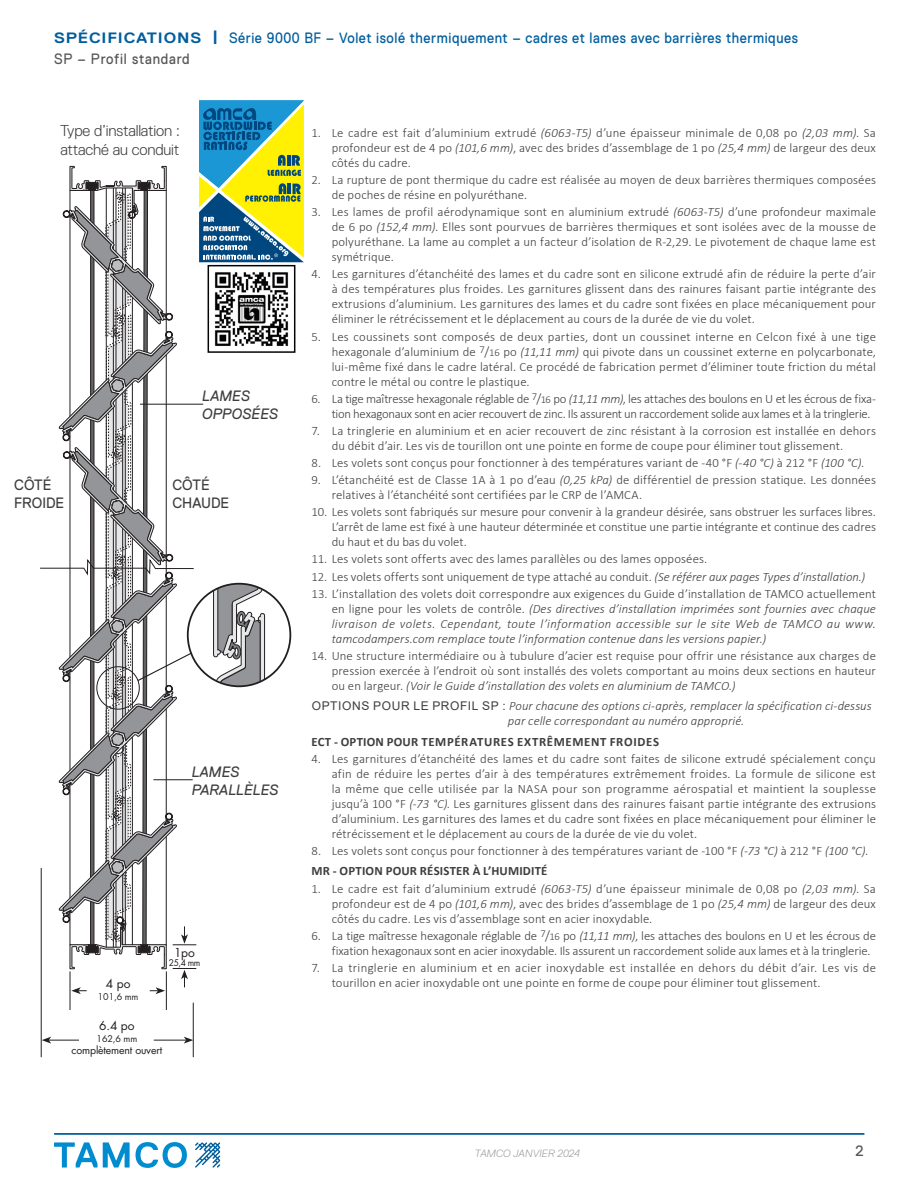
<style>
.page{position:relative;width:918px;height:1188px;background:#fff}
.page>*{position:absolute;margin:0;border:0;box-sizing:border-box;transform-origin:0 0}
.t1{font:300 15.75px/18.9px "Replica Std";letter-spacing:-.01em;color:#3e3e3f}
.t2{font:15px "Replica Std";letter-spacing:.04em;color:#005e9e;scale:.91 1}
.t3{font:italic 15px/18px "Replica Std";letter-spacing:.01em;color:#3e3e3f;scale:.95 1}
.t4{font:15px/18px "Replica Std";color:#3e3e3f;scale:.95 1}
.Standard_Config{font:15px "Replica Std";letter-spacing:.06em;color:#575756;scale:.91 1}
.Standard_Config-2{font:15px "Replica Std";letter-spacing:.06em;color:#575756}
.Paragraph_Style_1{font:300 12.75px/15px "Calibri";letter-spacing:.005em;color:#3e3e3f;text-align:justify}
.Paragraph_Style_1-2{font:italic 300 12.75px/15px "Calibri";letter-spacing:.005em;color:#3e3e3f;text-align:justify}
.Paragraph_Style_1-3{font:300 12.75px/15px "Calibri";letter-spacing:-.02em;color:#3e3e3f}
.Paragraph_Style_1-4{font:700 12.75px "Calibri";letter-spacing:.05em;color:#3e3e3f}
.Paragraph_Style_1-5{font:700 12.75px "Calibri";letter-spacing:.015em;color:#3e3e3f}
.t5{font:12px "Futura Std";color:#231f20}
.t6{font:10.5px "Futura Std";letter-spacing:-.015em;color:#231f20}
.t7{font:italic 300 10.5px "Replica Std";letter-spacing:.01em;color:#9b9897}
.t8{font:9px "Futura Std";letter-spacing:-.015em;color:#231f20}
.t9{font:9px "Futura Std";letter-spacing:-.015em;color:#231f20;scale:.94 1}
.s1{font-weight:700}
.s2{font-style:italic}
.s3{font-size:13.5px}
.s4{font-size:10.5px}
.s5{font-style:normal}
.s6{font-family:"Arial";font-weight:400;font-style:normal;font-size:12px}
</style>
<div class="page">
<svg style="left:54px;top:1142px;width:76px;height:26px"></svg>
<svg style="left:136px;top:1142px;width:51px;height:26px"></svg>
<svg style="left:195px;top:1143px;width:25px;height:25px"></svg>
<hr style="left:54px;top:1133px;width:810px;height:1px;background:#005e9e">
<hr style="left:55px;top:1133px;width:809px;height:2px;background:#005e9e">
<hr style="left:41px;top:868px;width:1px;height:189px;background:#231f20">
<hr style="left:49px;top:1040px;width:30px;height:1px;background:#231f20">
<svg style="left:42px;top:1037px;width:9px;height:7px"></svg>
<hr style="left:193px;top:1003px;width:1px;height:54px;background:#231f20">
<hr style="left:154px;top:1040px;width:32px;height:1px;background:#231f20">
<svg style="left:184px;top:1037px;width:9px;height:7px"></svg>
<hr style="left:166px;top:971px;width:1px;height:39px;background:#231f20">
<hr style="left:70px;top:971px;width:1px;height:39px;background:#231f20">
<svg style="left:40px;top:100px;width:264px;height:894px"></svg>
<p class="t2" style="left:54px;top:29px;width:819px"><span class="s1">SPÉCIFICATIONS |</span> Série 9000 BF – Volet isolé thermiquement – cadres et lames avec barrières thermiques</p>
<p class="Standard_Config" style="left:54px;top:50px;width:151px">SP – Profil standard</p>
<p class="t1" style="left:60px;top:121px;width:121px">Type d’installation : attaché au conduit</p>
<p class="t3" style="left:202px;top:387px;width:81px">LAMES<br>OPPOSÉES</p>
<p class="t4" style="left:14px;top:476px;width:54px">CÔTÉ<br>FROIDE</p>
<p class="t4" style="left:172px;top:476px;width:61px">CÔTÉ<br>CHAUDE</p>
<p class="t3" style="left:192px;top:763px;width:93px">LAMES<br>PARALLÈLES</p>
<p class="t5" style="left:106px;top:976px;width:26px">4 po</p>
<p class="t8" style="left:98px;top:991px;width:42px">101,6 mm</p>
<p class="t5" style="left:174px;top:945px;width:22px">1po</p>
<p class="t9" style="left:169px;top:957px;width:35px">25,4 mm</p>
<p class="t5" style="left:99px;top:1018px;width:37px">6.4 po</p>
<p class="t8" style="left:97px;top:1033px;width:42px">162,6 mm</p>
<p class="t6" style="left:72px;top:1044px;width:92px">complètement ouvert</p>
<p class="Paragraph_Style_1" style="left:332px;top:125px;width:546px;text-indent:-20px">1. Le cadre est fait d’aluminium extrudé <span class="s2">(6063-T5)</span> d’une épaisseur minimale de 0,08 po <span class="s2">(2,03 mm)</span>. Sa profondeur est de 4 po <span class="s2">(101,6 mm)</span>, avec des brides d’assemblage de 1 po <span class="s2">(25,4 mm)</span> de largeur des deux côtés du cadre.</p>
<p class="Paragraph_Style_1" style="left:332px;top:172px;width:546px;text-indent:-20px">2. La rupture de pont thermique du cadre est réalisée au moyen de deux barrières thermiques composées de poches de résine en polyuréthane.</p>
<p class="Paragraph_Style_1" style="left:332px;top:204px;width:546px;text-indent:-20px">3. Les lames de profil aérodynamique sont en aluminium extrudé <span class="s2">(6063-T5)</span> d’une profondeur maximale de 6 po <span class="s2">(152,4 mm)</span>. Elles sont pourvues de barrières thermiques et sont isolées avec de la mousse de polyuréthane. La lame au complet a un facteur d’isolation de R-2,29. Le pivotement de chaque lame est symétrique.</p>
<p class="Paragraph_Style_1" style="left:332px;top:267px;width:546px;text-indent:-20px">4. Les garnitures d’étanchéité des lames et du cadre sont en silicone extrudé afin de réduire la perte d’air à des températures plus froides. Les garnitures glissent dans des rainures faisant partie intégrante des extrusions d’aluminium. Les garnitures des lames et du cadre sont fixées en place mécaniquement pour éliminer le rétrécissement et le déplacement au cours de la durée de vie du volet.</p>
<p class="Paragraph_Style_1" style="left:332px;top:329px;width:546px;text-indent:-20px">5. Les coussinets sont composés de deux parties, dont un coussinet interne en Celcon fixé à une tige hexagonale d’aluminium de <sup>7</sup><span class="s3">/</span><span class="s4">16</span> po <span class="s2">(11,11 mm)</span> qui pivote dans un coussinet externe en polycarbonate, lui-même fixé dans le cadre latéral. Ce procédé de fabrication permet d’éliminer toute friction du métal contre le métal ou contre le plastique.</p>
<p class="Paragraph_Style_1-3" style="left:332px;top:391px;width:546px;text-indent:-20px">6. La tige maîtresse hexagonale réglable de <sup>7</sup><span class="s3">/</span><span class="s4">16</span> po <span class="s2">(11,11 mm)</span>, les attaches des boulons en U et les écrous de fixa&shy;tion hexagonaux sont en acier recouvert de zinc. Ils assurent un raccordement solide aux lames et à la tringlerie.</p>
<p class="Paragraph_Style_1" style="left:332px;top:423px;width:546px;text-indent:-20px">7. La tringlerie en aluminium et en acier recouvert de zinc résistant à la corrosion est installée en dehors du débit d’air. Les vis de tourillon ont une pointe en forme de coupe pour éliminer tout glissement.</p>
<p class="Paragraph_Style_1" style="left:311px;top:455px;width:554px">8. Les volets sont conçus pour fonctionner à des températures variant de -40 °F <span class="s2">(-40 °C)</span> à 212 °F <span class="s2">(100 °C)</span>.</p>
<p class="Paragraph_Style_1" style="left:332px;top:472px;width:546px;text-indent:-20px">9. L’étanchéité est de Classe 1A à 1 po d’eau <span class="s2">(0,25 kPa)</span> de différentiel de pression statique. Les données relatives à l’étanchéité sont certifiées par le CRP de l’AMCA.</p>
<p class="Paragraph_Style_1" style="left:332px;top:504px;width:546px;text-indent:-20px">10. Les volets sont fabriqués sur mesure pour convenir à la grandeur désirée, sans obstruer les surfaces libres.<br>L’arrêt de lame est fixé à une hauteur déterminée et constitue une partie intégrante et continue des cadres du haut et du bas du volet.</p>
<p class="Paragraph_Style_1" style="left:311px;top:552px;width:397px">11. Les volets sont offerts avec des lames parallèles ou des lames opposées.</p>
<p class="Paragraph_Style_1" style="left:311px;top:569px;width:555px">12. Les volets offerts sont uniquement de type attaché au conduit. <span class="s2">(Se référer aux pages Types d’installation.)</span></p>
<p class="Paragraph_Style_1-2" style="left:332px;top:586px;width:546px;text-indent:-20px"><span class="s5">13. L’installation des volets doit correspondre aux exigences du Guide d’installation de TAMCO actuellement en ligne pour les volets de contrôle.</span> (Des directives d’installation imprimées sont fournies avec chaque livraison de volets. Cependant, toute l’information accessible sur le site Web de TAMCO au www. tamcodampers.com remplace toute l’information contenue dans les versions papier.)</p>
<p class="Paragraph_Style_1" style="left:332px;top:648px;width:546px;text-indent:-20px">14. Une structure intermédiaire ou à tubulure d’acier est requise pour offrir une résistance aux charges de pression exercée à l’endroit où sont installés des volets comportant au moins deux sections en hauteur ou en largeur. <span class="s2">(Voir le Guide d’installation des volets en aluminium de TAMCO.)</span></p>
<p class="Paragraph_Style_1-2" style="left:508px;top:699px;width:365px;text-indent:-196px"><span class="s6">OPTIONS POUR LE PROFIL SP :</span> Pour chacune des options ci-après, remplacer la spécification ci-dessus par celle correspondant au numéro approprié.</p>
<p class="Paragraph_Style_1-4" style="left:311px;top:733px;width:349px">ECT - OPTION POUR TEMPÉRATURES EXTRÊMEMENT FROIDES</p>
<p class="Paragraph_Style_1" style="left:332px;top:751px;width:546px;text-indent:-20px">4. Les garnitures d’étanchéité des lames et du cadre sont faites de silicone extrudé spécialement conçu afin de réduire les pertes d’air à des températures extrêmement froides. La formule de silicone est la même que celle utilisée par la NASA pour son programme aérospatial et maintient la souplesse jusqu’à 100 °F <span class="s2">(-73 °C)</span>. Les garnitures glissent dans des rainures faisant partie intégrante des extrusions d’aluminium. Les garnitures des lames et du cadre sont fixées en place mécaniquement pour éliminer le rétrécissement et le déplacement au cours de la durée de vie du volet.</p>
<p class="Paragraph_Style_1" style="left:311px;top:843px;width:558px">8. Les volets sont conçus pour fonctionner à des températures variant de -100 °F <span class="s2">(-73 °C)</span> à 212 °F <span class="s2">(100 °C)</span>.</p>
<p class="Paragraph_Style_1-5" style="left:311px;top:862px;width:238px">MR - OPTION POUR RÉSISTER À L’HUMIDITÉ</p>
<p class="Paragraph_Style_1" style="left:332px;top:881px;width:546px;text-indent:-20px">1. Le cadre est fait d’aluminium extrudé <span class="s2">(6063-T5)</span> d’une épaisseur minimale de 0,08 po <span class="s2">(2,03 mm)</span>. Sa profondeur est de 4 po <span class="s2">(101,6 mm)</span>, avec des brides d’assemblage de 1 po <span class="s2">(25,4 mm)</span> de largeur des deux côtés du cadre. Les vis d’assemblage sont en acier inoxydable.</p>
<p class="Paragraph_Style_1" style="left:332px;top:928px;width:546px;text-indent:-20px">6. La tige maîtresse hexagonale réglable de <sup>7</sup><span class="s3">/</span><span class="s4">16</span> po <span class="s2">(11,11 mm)</span>, les attaches des boulons en U et les écrous de fixation hexagonaux sont en acier inoxydable. Ils assurent un raccordement solide aux lames et à la tringlerie.</p>
<p class="Paragraph_Style_1" style="left:332px;top:960px;width:546px;text-indent:-20px">7. La tringlerie en aluminium et en acier inoxydable est installée en dehors du débit d’air. Les vis de tourillon en acier inoxydable ont une pointe en forme de coupe pour éliminer tout glissement.</p>
<p class="t7" style="left:475px;top:1148px;width:106px">TAMCO JANVIER 2024</p>
<p class="Standard_Config-2" style="left:855px;top:1143px;width:10px">2</p>
</div>
